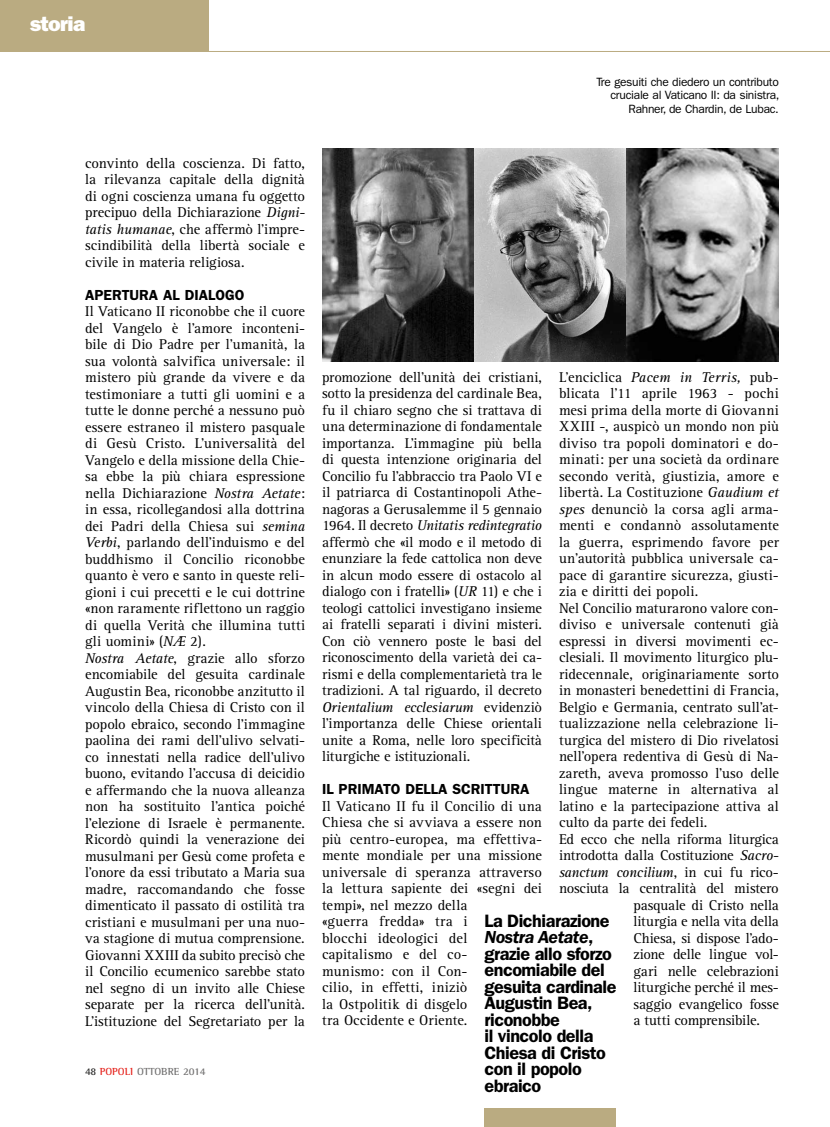
<style>
.page{position:relative;width:830px;height:1127px;background:#fff}
.page>*{position:absolute;margin:0;border:0;box-sizing:border-box;transform-origin:0 0}
.t1{font:21px "ITC Franklin Gothic Std Hvy";letter-spacing:-.03em;color:#fff}
.t2{font:600 18px/16.5px "ITC Franklin Gothic Std";letter-spacing:-.025em;color:#000}
.t3{font:14.7px/16.5px "Rotis Serif";color:#000;text-align:justify}
.t4{font:600 14.7px "ITC Franklin Gothic Std";color:#000}
.t5{font:italic 14.7px "Rotis Serif";letter-spacing:-.025em;color:#000}
.t6{font:14.7px "Rotis Serif";letter-spacing:-.025em;color:#000}
.t7{font:12px/13.5px "ITC Franklin Gothic Std";letter-spacing:-.025em;color:#000;text-align:right}
.t8{font:700 10.5px "Rotis Semi Serif";color:#706f6f}
.s1{font-style:italic}
.s2{color:#282827}
.s3{color:#e5231d}
.s4{font-style:normal}
</style>
<div class="page">
<hr style="left:0;top:51px;width:829px;height:1px;background:#baab81">
<div style="left:484px;top:1108px;width:132px;height:19px;background:#baab81"></div>
<img style="left:322px;top:149px;width:456px;height:212px">
<div style="left:0;top:0;width:208px;height:51px;background:#baab81"></div>
<h1 class="t1" style="left:30px;top:12px;width:57px">storia</h1>
<p class="t7" style="left:596px;top:75px;width:184px">Tre gesuiti che diedero un contributo cruciale al Vaticano II: da sinistra,<br>Rahner, de Chardin, de Lubac.</p>
<p class="t3" style="left:85px;top:155px;width:221px">convinto della coscienza. Di fatto, la rilevanza capitale della dignità di ogni coscienza umana fu oggetto precipuo della Dichiarazione <span class="s1">Digni&shy;tatis humanae</span>, che affermò l’impre&shy;scindibilità della libertà sociale e civile in materia religiosa.</p>
<p class="t4" style="left:85px;top:286px;width:161px">APERTURA AL DIALOGO</p>
<p class="t3" style="left:85px;top:303px;width:221px;text-align:left">Il Vaticano II riconobbe che il cuore del Vangelo è l’amore inconteni&shy;bile di Dio Padre per l’umanità, la sua volontà salvifica universale: il mistero più grande da vivere e da testimoniare a tutti gli uomini e a tutte le donne perché a nessuno può essere estraneo il mistero pasquale di Gesù Cristo. L’universalità del Vangelo e della missione della Chie&shy;sa ebbe la più chiara espressione nella Dichiarazione <span class="s1">Nostra Aetate</span>: in essa, ricollegandosi alla dottrina dei Padri della Chiesa sui <span class="s1">semina Verbi</span>, parlando dell’induismo e del buddhismo il Concilio riconobbe quanto è vero e santo in queste reli&shy;gioni i cui precetti e le cui dottrine «non raramente riflettono un raggio di quella Verità che illumina tutti gli uomini» (<span class="s1">NÆ</span> 2).<br><span class="s1">Nostra Aetate</span>, grazie allo sforzo encomiabile del gesuita cardinale Augustin Bea, riconobbe anzitutto il vincolo della Chiesa di Cristo con il popolo ebraico, secondo l’immagine paolina dei rami dell’ulivo selvati&shy;co innestati nella radice dell’ulivo buono, evitando l’accusa di deicidio e affermando che la nuova alleanza non ha sostituito l’antica poiché l’elezione di Israele è permanente.<br>Ricordò quindi la venerazione dei musulmani per Gesù come profeta e l’onore da essi tributato a Maria sua madre, raccomandando che fosse dimenticato il passato di ostilità tra cristiani e musulmani per una nuo&shy;va stagione di mutua comprensione.<br>Giovanni XXIII da subito precisò che il Concilio ecumenico sarebbe stato nel segno di un invito alle Chiese separate per la ricerca dell’unità.<br>L’istituzione del Segretariato per la</p>
<p class="t8" style="left:85px;top:1065px;width:122px"><span class="s2">48</span> <span class="s3">POPOLI</span> OTTOBRE 2014</p>
<p class="t3" style="left:558px;top:369px;width:221px">L’enciclica <span class="s1">Pacem in Terris,</span> pub-</p>
<p class="t3" style="left:558px;top:385px;width:221px">blicata l’11 aprile 1963 - pochi</p>
<p class="t3" style="left:558px;top:402px;width:221px">mesi prima della morte di Giovanni</p>
<p class="t3" style="left:558px;top:418px;width:221px">XXIII -, auspicò un mondo non più</p>
<p class="t3" style="left:558px;top:435px;width:221px">diviso tra popoli dominatori e do-</p>
<p class="t3" style="left:558px;top:451px;width:221px">minati: per una società da ordinare</p>
<p class="t3" style="left:558px;top:468px;width:221px">secondo verità, giustizia, amore e</p>
<p class="t3" style="left:558px;top:484px;width:221px">libertà. La Costituzione <span class="s1">Gaudium et</span></p>
<p class="t3" style="left:558px;top:501px;width:221px"><span class="s1">spes</span> denunciò la corsa agli arma-</p>
<p class="t3" style="left:558px;top:517px;width:221px">menti e condannò assolutamente</p>
<p class="t3" style="left:558px;top:534px;width:221px">la guerra, esprimendo favore per</p>
<p class="t3" style="left:558px;top:550px;width:221px">un’autorità pubblica universale ca-</p>
<p class="t3" style="left:558px;top:567px;width:221px">pace di garantire sicurezza, giusti-</p>
<p class="t3" style="left:558px;top:583px;width:141px">zia e diritti dei popoli.</p>
<p class="t3" style="left:558px;top:600px;width:221px">Nel Concilio maturarono valore con-</p>
<p class="t3" style="left:558px;top:616px;width:221px">diviso e universale contenuti già</p>
<p class="t3" style="left:558px;top:633px;width:221px">espressi in diversi movimenti ec-</p>
<p class="t3" style="left:558px;top:649px;width:221px">clesiali. Il movimento liturgico plu-</p>
<p class="t3" style="left:558px;top:666px;width:221px">ridecennale, originariamente sorto</p>
<p class="t3" style="left:558px;top:682px;width:221px">in monasteri benedettini di Francia,</p>
<p class="t3" style="left:558px;top:699px;width:221px">Belgio e Germania, centrato sull’at-</p>
<p class="t3" style="left:558px;top:715px;width:221px">tualizzazione nella celebrazione li-</p>
<p class="t3" style="left:558px;top:732px;width:221px">turgica del mistero di Dio rivelatosi</p>
<p class="t3" style="left:558px;top:748px;width:221px">nell’opera redentiva di Gesù di Na-</p>
<p class="t3" style="left:558px;top:765px;width:221px">zareth, aveva promosso l’uso delle</p>
<p class="t3" style="left:558px;top:781px;width:221px">lingue materne in alternativa al</p>
<p class="t3" style="left:558px;top:798px;width:221px">latino e la partecipazione attiva al</p>
<p class="t3" style="left:558px;top:814px;width:150px">culto da parte dei fedeli.</p>
<p class="t3" style="left:558px;top:831px;width:221px">Ed ecco che nella riforma liturgica</p>
<p class="t3" style="left:558px;top:847px;width:221px">introdotta dalla Costituzione <span class="s1">Sacro-</span></p>
<p class="t5" style="left:558px;top:863px;width:221px">sanctum concilium<span class="s4">, in cui fu rico-</span></p>
<p class="t3" style="left:558px;top:880px;width:221px">nosciuta la centralità del mistero</p>
<p class="t3" style="left:633px;top:897px;width:147px">pasquale di Cristo nella</p>
<p class="t3" style="left:633px;top:913px;width:147px">liturgia e nella vita della</p>
<p class="t3" style="left:633px;top:930px;width:147px">Chiesa, si dispose l’ado-</p>
<p class="t6" style="left:633px;top:946px;width:147px">zione delle lingue vol-</p>
<p class="t3" style="left:633px;top:963px;width:147px">gari nelle celebrazioni</p>
<p class="t3" style="left:633px;top:979px;width:147px">liturgiche perché il mes-</p>
<p class="t3" style="left:633px;top:996px;width:147px">saggio evangelico fosse</p>
<p class="t3" style="left:633px;top:1012px;width:128px">a tutti comprensibile.</p>
<p class="t3" style="left:322px;top:369px;width:221px">promozione dell’unità dei cristiani, sotto la presidenza del cardinale Bea, fu il chiaro segno che si trattava di una determinazione di fondamentale importanza. L’immagine più bella di questa intenzione originaria del Concilio fu l’abbraccio tra Paolo VI e il patriarca di Costantinopoli Athe&shy;nagoras a Gerusalemme il 5 gennaio 1964. Il decreto <span class="s1">Unitatis redintegratio </span>affermò che «il modo e il metodo di enunziare la fede cattolica non deve in alcun modo essere di ostacolo al dialogo con i fratelli» (<span class="s1">UR</span> 11) e che i teologi cattolici investigano insieme ai fratelli separati i divini misteri.<br>Con ciò vennero poste le basi del riconoscimento della varietà dei ca&shy;rismi e della complementarietà tra le tradizioni. A tal riguardo, il decreto <span class="s1">Orientalium ecclesiarum</span> evidenziò l’importanza delle Chiese orientali unite a Roma, nelle loro specificità liturgiche e istituzionali.</p>
<p class="t4" style="left:322px;top:781px;width:209px">IL PRIMATO DELLA SCRITTURA</p>
<p class="t3" style="left:322px;top:798px;width:221px;text-align:left">Il Vaticano II fu il Concilio di una<br>Chiesa che si avviava a essere non più centro-europea, ma effettiva&shy;mente mondiale per una missione universale di speranza attraverso la lettura sapiente dei «segni dei tempi», nel mezzo della<br>«guerra fredda» tra i<br>blocchi ideologici del<br>capitalismo e del co-<br>munismo: con il Con-<br>cilio, in effetti, iniziò<br>la Ostpolitik di disgelo<br>tra Occidente e Oriente.</p>
<p class="t2" style="left:484px;top:912px;width:133px">La Dichiarazione<br><span class="s1">Nostra Aetate</span>, grazie allo sforzo encomiabile del gesuita cardinale<br>Augustin Bea, riconobbe<br>il vincolo della<br>Chiesa di Cristo con il popolo ebraico</p>
</div>
